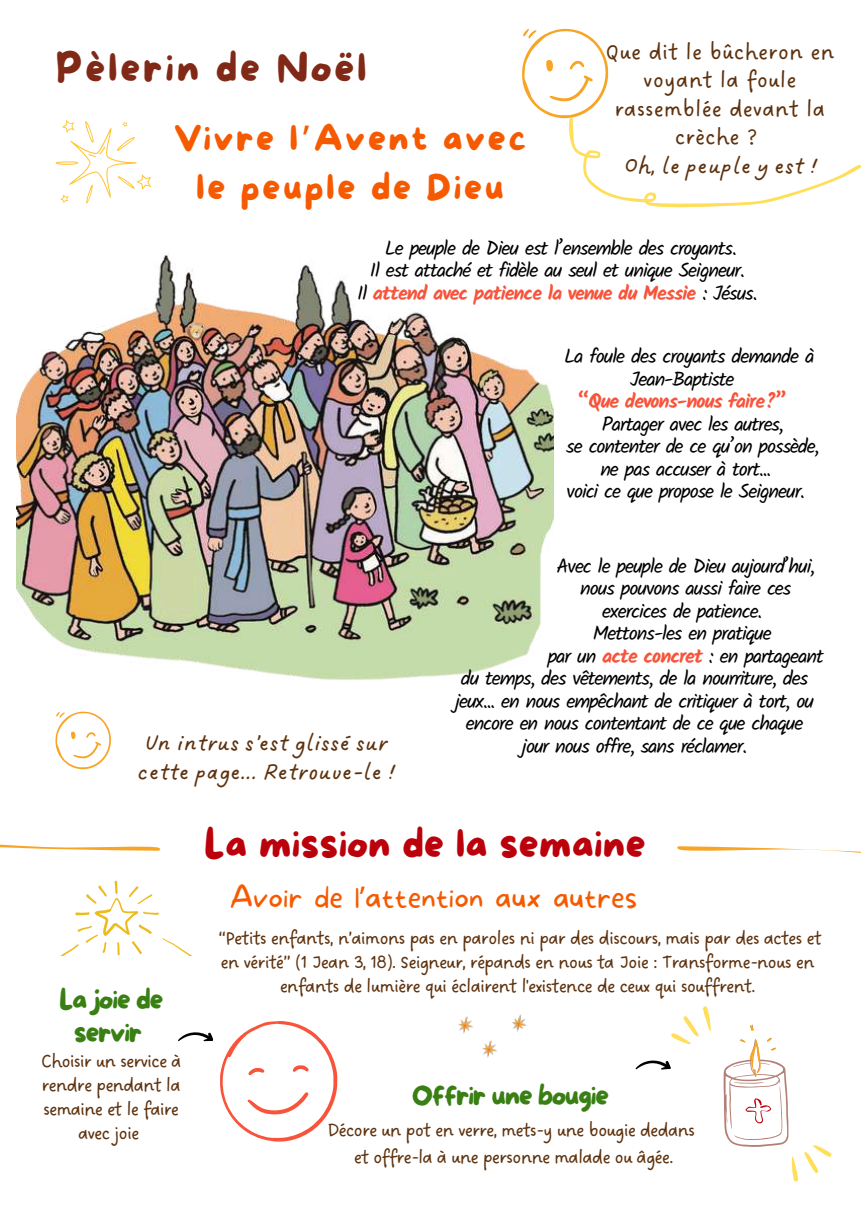
<style>
.page{position:relative;width:861px;height:1214px;background:#fff}
.page>*{position:absolute;margin:0;border:0;box-sizing:border-box;transform-origin:0 0}
.t1{font:40px "More Sugar";color:#bb010b}
.t2{font:40px "More Sugar";letter-spacing:.06em;color:#812917}
.t3{font:36.2px/49.6px "More Sugar";letter-spacing:.06em;color:#f65a00;text-align:center}
.t4{font:100 30px "More Sugar";color:#f65a00}
.t5{font:27.6px/33px "More Sugar";letter-spacing:-.055em;color:#397f14;text-align:center}
.t6{font:24px/28.4px "DO Sans Slanted";color:#5e320e}
.t7{font:24px/28.4px "DO Sans Regular";color:#5e320e;text-align:center}
.t8{font:20px/22.4px "Kalam";letter-spacing:-.05em;color:#000;text-align:center}
.t9{font:20px/24px "DO Sans Regular";letter-spacing:-.055em;color:#5e320e;text-align:center}
.t10{font:700 20px "Kalam";letter-spacing:-.05em;color:#f7543b}
.s1{font-family:"Noto Sans Gurmukhi"}
.s2{font-weight:700;color:#f7543b}
.s3{font-family:"Noto Sans";font-weight:400}
</style>
<div class="page">
<svg style="left:522px;top:28px;width:339px;height:179px"></svg>
<svg style="left:0;top:844px;width:160px;height:6px"></svg>
<svg style="left:677px;top:846px;width:184px;height:7px"></svg>
<svg style="left:671px;top:1006px;width:40px;height:37px"></svg>
<svg style="left:62px;top:880px;width:129px;height:75px"></svg>
<svg style="left:635px;top:1060px;width:36px;height:10px"></svg>
<svg style="left:724px;top:1024px;width:108px;height:157px"></svg>
<svg style="left:220px;top:1021px;width:117px;height:120px"></svg>
<svg style="left:56px;top:120px;width:95px;height:67px"></svg>
<img style="left:17px;top:187px;width:536px;height:493px">
<img style="left:187px;top:322px;width:20px;height:23px">
<svg style="left:56px;top:711px;width:55px;height:58px"></svg>
<svg style="left:178px;top:1032px;width:35px;height:10px"></svg>
<img style="left:458px;top:1016px;width:16px;height:18px">
<img style="left:512px;top:1014px;width:15px;height:18px">
<img style="left:482px;top:1040px;width:16px;height:18px">
<h1 class="t2" style="left:56px;top:46px;width:312px">Pèlerin de Noël</h1>
<p class="t7" style="left:605px;top:38px;width:231px">Que dit le bûcheron en voyant la foule rassemblée devant la crèche ?</p>
<p class="t6" style="left:623px;top:152px;width:195px">Oh, le peuple y est !</p>
<h2 class="t3" style="left:174px;top:115px;width:354px">Vivre l<span class="s1">’</span>Avent avec le peuple de Dieu</h2>
<p class="t8" style="left:357px;top:236px;width:402px">Le peuple de Dieu est l’ensemble des croyants.<br>Il est attaché et fidèle au seul et unique Seigneur.<br>Il <span class="s2">attend avec patience la venue du Messie</span> : Jésus.</p>
<p class="t6" style="left:138px;top:730px;width:259px">Un intrus s’est glissé sur cette page... Retrouve-le !</p>
<p class="t8" style="left:630px;top:345px;width:186px;text-align:left;text-indent:-66px">La foule des croyants demande à<br>Jean-Baptiste</p>
<p class="t10" style="left:577px;top:390px;width:211px">“Que devons-nous faire?”</p>
<p class="t8" style="left:602px;top:413px;width:183px">Partager avec les autres,</p>
<p class="t8" style="left:566px;top:435px;width:254px">se contenter de ce qu’on possède,</p>
<p class="t8" style="left:600px;top:458px;width:172px">ne pas accuser à tort...</p>
<p class="t8" style="left:567px;top:480px;width:240px">voici ce que propose le Seigneur.</p>
<p class="t8" style="left:548px;top:554px;width:278px">Avec le peuple de Dieu aujourd’hui, nous pouvons aussi faire ces exercices de patience.<br>Mettons-les en pratique<br>par un <span class="s2">acte concret</span> : en partageant</p>
<p class="t8" style="left:455px;top:667px;width:361px">du temps, des vêtements, de la nourriture, des jeux... en nous empêchant de critiquer à tort, ou encore en nous contentant de ce que chaque jour nous offre, sans réclamer.</p>
<h1 class="t1" style="left:204px;top:822px;width:443px">La mission de la semaine</h1>
<h3 class="t5" style="left:59px;top:985px;width:106px">La joie de servir</h3>
<p class="t9" style="left:41px;top:1050px;width:142px">Choisir un service à rendre pendant la semaine et le faire avec joie</p>
<h3 class="t4" style="left:230px;top:879px;width:409px">Avoir de l<span class="s3">’</span>attention aux autres</h3>
<p class="t9" style="left:218px;top:927px;width:605px">“Petits enfants, n’aimons pas en paroles ni par des discours, mais par des actes et en vérité” (1 Jean 3, 18). Seigneur, répands en nous ta Joie : Transforme-nous en enfants de lumière qui éclairent l'existence de ceux qui souffrent.</p>
<h3 class="t5" style="left:412px;top:1080px;width:199px">Offrir une bougie</h3>
<p class="t9" style="left:327px;top:1117px;width:369px;line-height:27px">Décore un pot en verre, mets-y une bougie dedans et offre-la à une personne malade ou âgée.</p>
</div>
